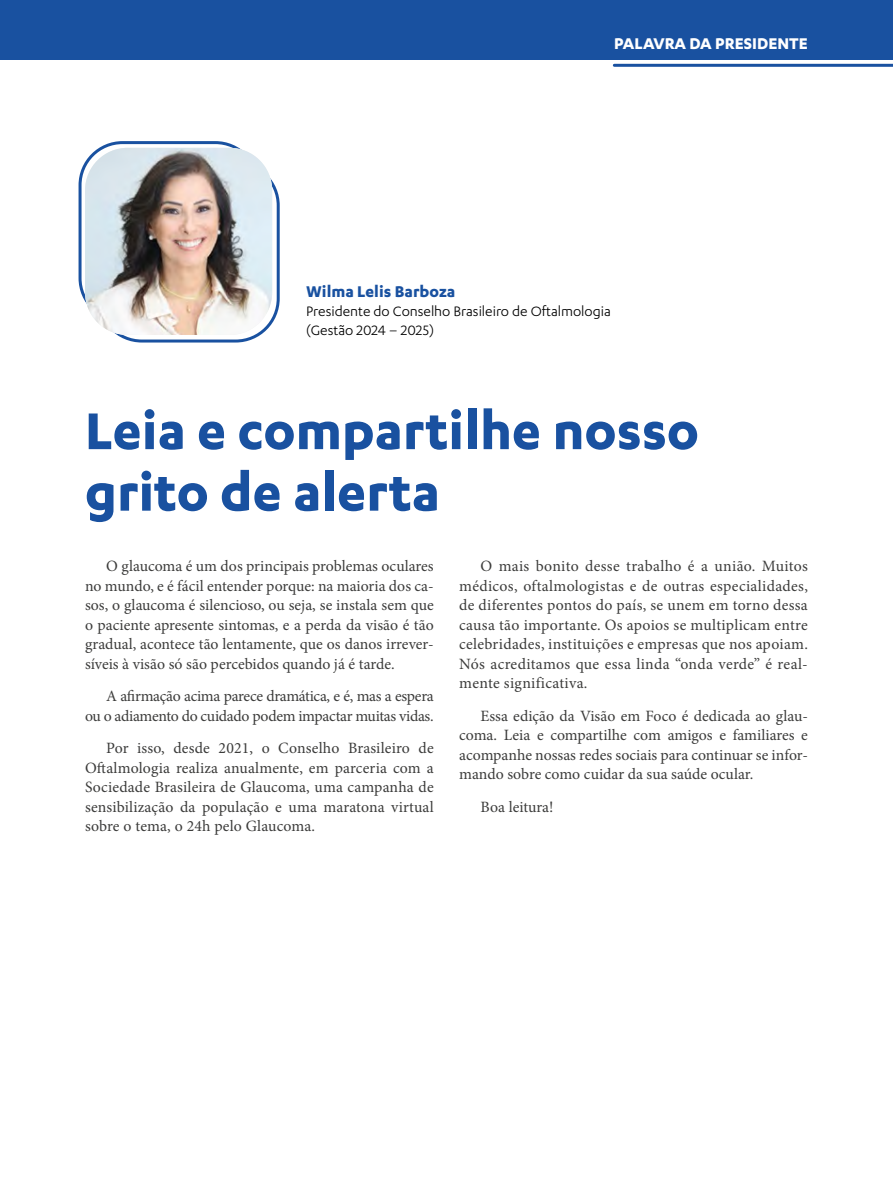
<style>
.page{position:relative;width:893px;height:1191px;background:#fff}
.page>*{position:absolute;margin:0;border:0;box-sizing:border-box;transform-origin:0 0}
.t1{font:700 60px/61.5px "Karbon";color:#1951a0}
.t2{font:700 18px "Karbon";color:#fff}
.t3{font:700 18px "Karbon";color:#1951a0}
.t4{font:15.75px/19.5px "Minion Pro";color:#3c3c3b;text-align:justify}
.t5{font:15.75px/19.5px "Minion Pro";letter-spacing:-.02em;color:#3c3c3b;text-align:right}
.t6{font:15.75px/18.9px "Karbon";color:#000}
</style>
<div class="page">
<div style="left:0;top:0;width:893px;height:60px;background:#1951a0"></div>
<hr style="left:614px;top:64px;width:279px;height:3px;background:#1951a0">
<div style="left:98px;top:161px;width:182px;height:181px;border:3px solid #1951a0;border-radius:43px"></div>
<div style="left:79px;top:141px;width:180px;height:181px;border:3px solid #1951a0;border-radius:43px"></div>
<img style="left:85px;top:148px;width:187px;height:187px">
<p class="t2" style="left:614px;top:33px;width:195px">PALAVRA DA PRESIDENTE</p>
<p class="t3" style="left:306px;top:281px;width:151px">Wilma Lelis Barboza</p>
<p class="t6" style="left:306px;top:301px;width:306px">Presidente do Conselho Brasileiro de Oftalmologia (Gestão 2024 – 2025)</p>
<h1 class="t1" style="left:85px;top:398px;width:615px">Leia e compartilhe nosso grito de alerta</h1>
<p class="t4" style="left:85px;top:557px;width:350px;text-indent:21px">O glaucoma é um dos principais problemas oculares no mundo, e é fácil entender porque: na maioria dos ca&shy;sos, o glaucoma é silencioso, ou seja, se instala sem que o paciente apresente sintomas, e a perda da visão é tão gradual, acontece tão lentamente, que os danos irrever&shy;síveis à visão só são percebidos quando já é tarde.</p>
<p class="t5" style="left:85px;top:686px;width:350px">A afirmação acima parece dramática, e é, mas a espera<br>ou o adiamento do cuidado podem impactar muitas vidas.</p>
<p class="t4" style="left:85px;top:738px;width:350px;text-indent:21px">Por isso, desde 2021, o Conselho Brasileiro de Oftalmologia realiza anualmente, em parceria com a Sociedade Brasileira de Glaucoma, uma campanha de sensibilização da população e uma maratona virtual sobre o tema, o 24h pelo Glaucoma.</p>
<p class="t4" style="left:459px;top:557px;width:350px;text-indent:21px">O mais bonito desse trabalho é a união. Muitos médicos, oftalmologistas e de outras especialidades, de diferentes pontos do país, se unem em torno dessa causa tão importante. Os apoios se multiplicam entre celebridades, instituições e empresas que nos apoiam.<br>Nós acreditamos que essa linda “onda verde” é real&shy;mente significativa.</p>
<p class="t4" style="left:459px;top:706px;width:350px;text-indent:21px">Essa edição da Visão em Foco é dedicada ao glau&shy;coma. Leia e compartilhe com amigos e familiares e acompanhe nossas redes sociais para continuar se infor&shy;mando sobre como cuidar da sua saúde ocular.</p>
<p class="t4" style="left:480px;top:797px;width:74px">Boa leitura!</p>
</div>
